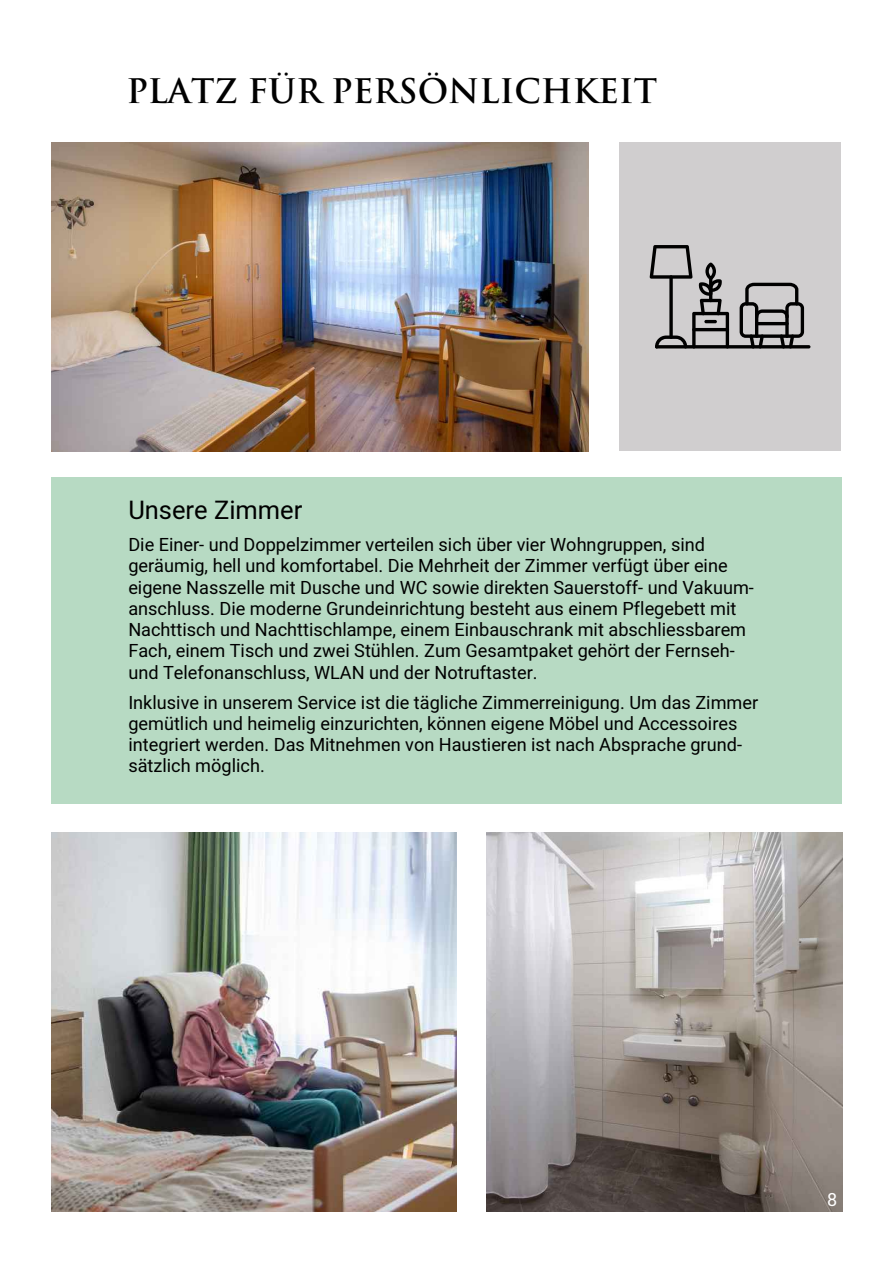
<style>
.page{position:relative;width:893px;height:1264px;background:#fff}
.page>*{position:absolute;margin:0;border:0;box-sizing:border-box;transform-origin:0 0}
.t1{font:700 33px "Trajan Pro";color:#000}
.t2{font:25.5px "Heebo";color:#000}
.t3{font:18.15px/21.3px "Heebo";color:#000}
.t4{font:18px "Heebo";color:#fff}
</style>
<div class="page">
<div style="left:51px;top:477px;width:790px;height:327px;background:#b7dac3"></div>
<img style="left:486px;top:832px;width:356px;height:379px">
<img style="left:51px;top:832px;width:405px;height:379px">
<img style="left:51px;top:142px;width:537px;height:309px">
<div style="left:618px;top:142px;width:222px;height:308px;background:#d0cecf"></div>
<svg style="left:739px;top:283px;width:65px;height:62px"></svg>
<hr style="left:655px;top:345px;width:155px;height:3px;background:#000;border-radius:2px">
<svg style="left:649px;top:245px;width:80px;height:101px"></svg>
<h1 class="t1" style="left:126px;top:78px;width:532px">PLATZ FÜR PERSÖNLICHKEIT</h1>
<h2 class="t2" style="left:128px;top:492px;width:175px">Unsere Zimmer</h2>
<p class="t3" style="left:128px;top:535px;width:627px">Die Einer- und Doppelzimmer verteilen sich über vier Wohngruppen, sind geräumig, hell und komfortabel. Die Mehrheit der Zimmer verfügt über eine eigene Nasszelle mit Dusche und WC sowie direkten Sauerstoff- und Vakuum&shy;anschluss. Die moderne Grundeinrichtung besteht aus einem Pflegebett mit Nachttisch und Nachttischlampe, einem Einbauschrank mit abschliessbarem Fach, einem Tisch und zwei Stühlen. Zum Gesamtpaket gehört der Fernseh&shy;und Telefonanschluss, WLAN und der Notruftaster.</p>
<p class="t3" style="left:128px;top:692px;width:631px">Inklusive in unserem Service ist die tägliche Zimmerreinigung. Um das Zimmer gemütlich und heimelig einzurichten, können eigene Möbel und Accessoires integriert werden. Das Mitnehmen von Haustieren ist nach Absprache grund&shy;sätzlich möglich.</p>
<p class="t4" style="left:827px;top:1187px;width:12px">8</p>
</div>
